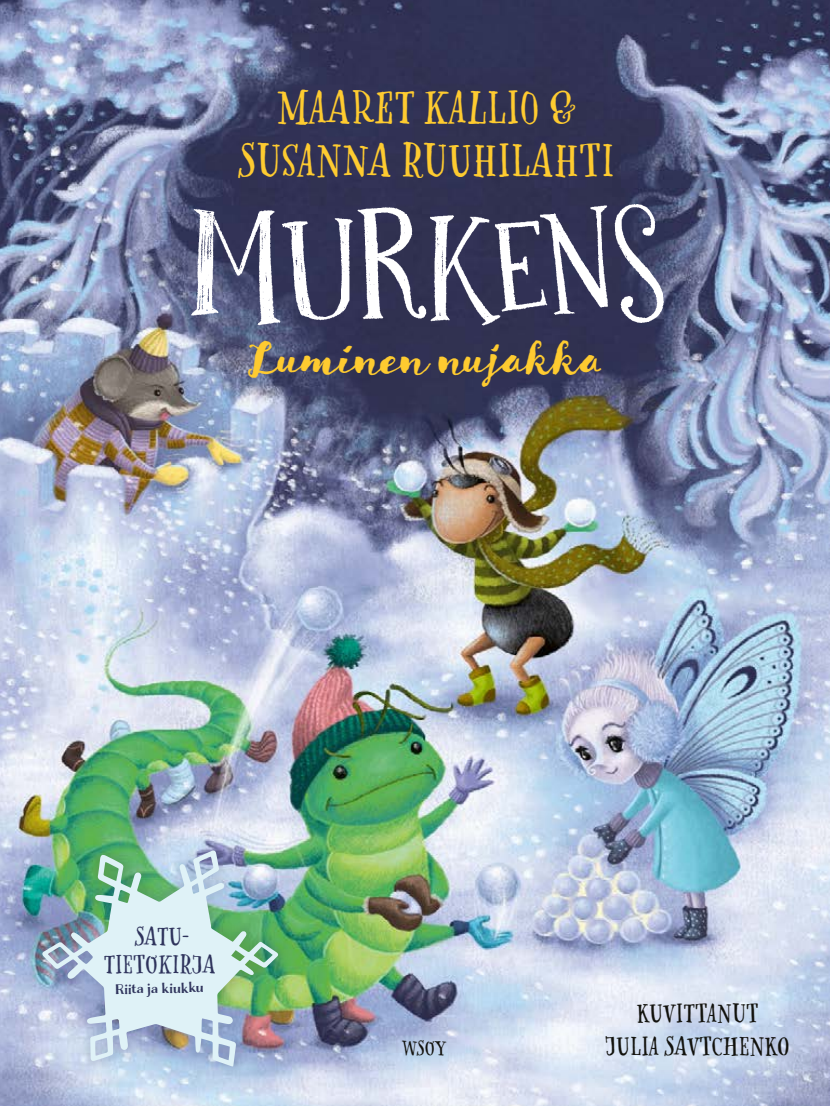
<style>
.page{position:relative;width:830px;height:1106px;background:#fff}
.page>*{position:absolute;margin:0;border:0;box-sizing:border-box;transform-origin:0 0}
.t1{font:48.45px "Goodlife Brush";letter-spacing:.01em;color:#fecb30}
.t2{font:47.4px/52.9px "Goodlife Serif";color:#fecb30;text-align:center}
.t3{font:26.85px "Goodlife Serif";color:#12120d}
.t4{font:26.4px/27.9px "Goodlife Serif";color:#2e335c;text-align:center}
.t5{font:20.85px "Goodlife Serif";color:#12120d}
.t6{font:14.7px "Charcuterie Contrast";color:#30355d}
</style>
<div class="page">
<img style="left:0;top:0;width:829px;height:1106px">
<div style="left:30px;top:837px;width:260px;height:242px;background:#2e2e59;opacity:.15"></div>
<img style="left:42px;top:850px;width:236px;height:216px">
<img style="left:159px;top:176px;width:524px;height:167px">
<p class="t2" style="left:238px;top:81px;width:377px">MAARET KALLIO &amp;<br>SUSANNA RUUHILAHTI</p>
<p class="t1" style="left:248px;top:328px;width:356px">Luminen nujakka</p>
<p class="t4" style="left:104px;top:922px;width:111px">SATU-<br>TIETOKIRJA</p>
<p class="t6" style="left:115px;top:980px;width:90px;rotate:-1deg">Riita ja kiukku</p>
<p class="t3" style="left:636px;top:997px;width:124px">KUVITTANUT</p>
<p class="t5" style="left:402px;top:1035px;width:45px">WSOY</p>
<p class="t3" style="left:605px;top:1029px;width:186px">JULIA SAVTCHENKO</p>
</div>
